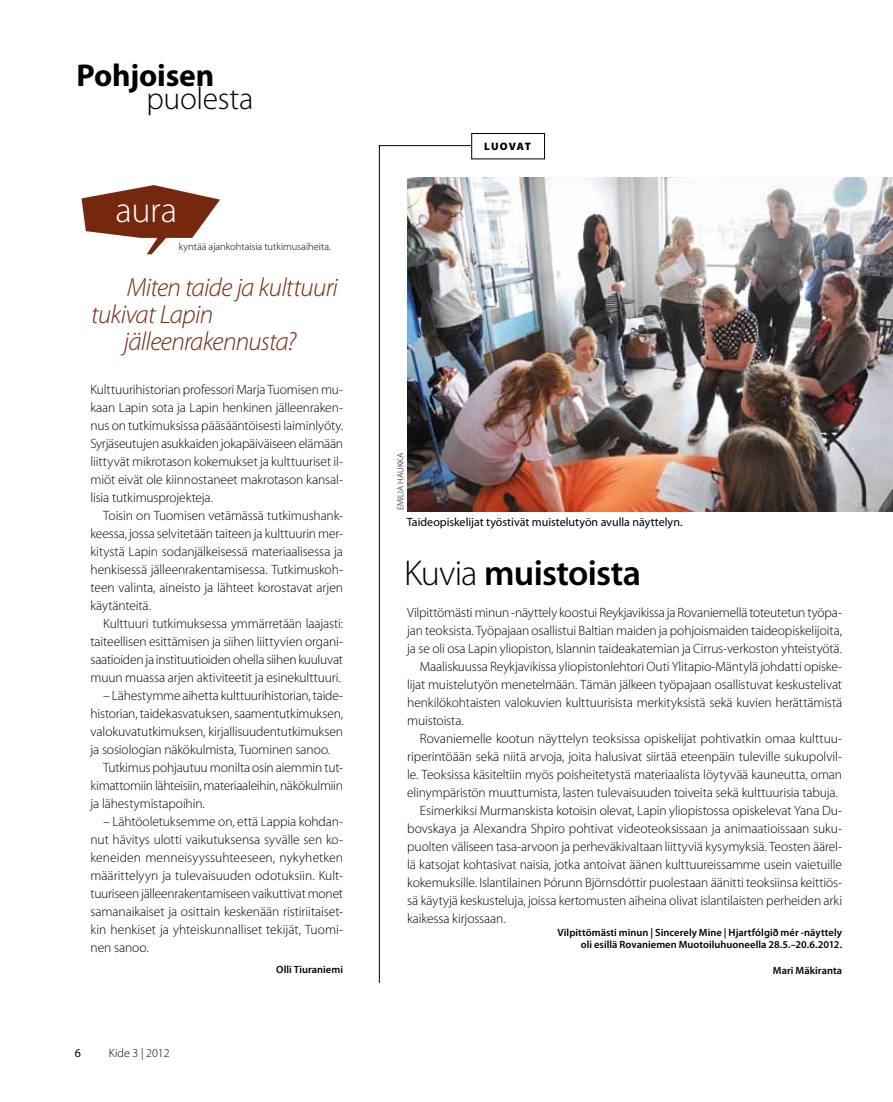
<style>
.page{position:relative;width:893px;height:1102px;background:#fff}
.page>*{position:absolute;margin:0;border:0;box-sizing:border-box;transform-origin:0 0}
.t1{font:600 36px "Myriad Pro";letter-spacing:-.02em;color:#000}
.t2{font:300 36px "Myriad Pro";color:#fff}
.t3{font:700 31.65px "Myriad Pro";letter-spacing:-.005em;color:#000}
.t4{font:300 31.65px "Myriad Pro";letter-spacing:-.01em;color:#000}
.t5{font:italic 300 26.25px/26.5px "Myriad Pro";letter-spacing:-.025em;color:#76280f}
.t6{font:300 13.5px/18px "Myriad Pro";letter-spacing:-.01em;color:#000;text-align:justify}
.t7{font:12px "Myriad Pro";letter-spacing:-.005em;color:#000}
.t8{font:300 12px "Myriad Pro";color:#000}
.t9{font:900 10.8px "Myriad Pro";letter-spacing:.095em;color:#000}
.t10{font:600 10.5px/12.6px "Myriad Pro";letter-spacing:.005em;color:#000;text-align:right}
.t11{font:300 10.5px "Myriad Pro";letter-spacing:-.005em;color:#000}
.t12{font:300 9px "Myriad Pro";color:#000}
.s1{font-weight:300}
</style>
<div class="page">
<svg style="left:81px;top:185px;width:139px;height:69px"></svg>
<div style="left:471px;top:133px;width:74px;height:26px;border:1px solid #000"></div>
<svg style="left:379px;top:145px;width:92px;height:838px"></svg>
<img style="left:408px;top:177px;width:485px;height:334px">
<h2 class="t3" style="left:76px;top:55px;width:139px">Pohjoisen</h2>
<h2 class="t4" style="left:146px;top:81px;width:108px">puolesta</h2>
<h1 class="t2" style="left:115px;top:190px;width:63px">aura</h1>
<p class="t11" style="left:179px;top:241px;width:154px">kyntää ajankohtaisia tutkimusaiheita.</p>
<h3 class="t5" style="left:91px;top:275px;width:248px;text-indent:36px">Miten taide ja kulttuuri tukivat Lapin</h3>
<h3 class="t5" style="left:124px;top:329px;width:174px">jälleenrakennusta?</h3>
<p class="t6" style="left:90px;top:380px;width:254px">Kulttuurihistorian professori Marja Tuomisen mu&shy;kaan Lapin sota ja Lapin henkinen jälleenraken&shy;nus on tutkimuksissa pääsääntöisesti laiminlyöty.<br>Syrjäseutujen asukkaiden jokapäiväiseen elämään liittyvät mikrotason kokemukset ja kulttuuriset il&shy;miöt eivät ole kiinnostaneet makrotason kansal&shy;lisia tutkimusprojekteja.</p>
<p class="t6" style="left:90px;top:506px;width:254px;text-indent:13px">Toisin on Tuomisen vetämässä tutkimushank&shy;keessa, jossa selvitetään taiteen ja kulttuurin mer&shy;kitystä Lapin sodanjälkeisessä materiaalisessa ja henkisessä jälleenrakentamisessa. Tutkimuskoh&shy;teen valinta, aineisto ja lähteet korostavat arjen käytänteitä.</p>
<p class="t6" style="left:90px;top:614px;width:254px;text-indent:13px">Kulttuuri tutkimuksessa ymmärretään laajasti: taiteellisen esittämisen ja siihen liittyvien organi&shy;saatioiden ja instituutioiden ohella siihen kuuluvat muun muassa arjen aktiviteetit ja esinekulttuuri.</p>
<p class="t6" style="left:103px;top:686px;width:241px">– Lähestymme aihetta kulttuurihistorian, taide-</p>
<p class="t6" style="left:90px;top:704px;width:254px">historian, taidekasvatuksen, saamentutkimuksen,</p>
<p class="t6" style="left:90px;top:722px;width:254px">valokuvatutkimuksen, kirjallisuudentutkimuksen</p>
<p class="t6" style="left:90px;top:740px;width:241px">ja sosiologian näkökulmista, Tuominen sanoo.</p>
<p class="t6" style="left:103px;top:758px;width:241px">Tutkimus pohjautuu monilta osin aiemmin tut-</p>
<p class="t6" style="left:90px;top:776px;width:254px">kimattomiin lähteisiin, materiaaleihin, näkökulmiin</p>
<p class="t6" style="left:90px;top:794px;width:116px">ja lähestymistapoihin.</p>
<p class="t6" style="left:90px;top:812px;width:254px;text-indent:13px">– Lähtöoletuksemme on, että Lappia kohdan&shy;nut hävitys ulotti vaikutuksensa syvälle sen ko&shy;keneiden menneisyyssuhteeseen, nykyhetken määrittelyyn ja tulevaisuuden odotuksiin. Kult&shy;tuuriseen jälleenrakentamiseen vaikuttivat monet samanaikaiset ja osittain keskenään ristiriitaiset&shy;kin henkiset ja yhteiskunnalliset tekijät, Tuomi&shy;nen sanoo.</p>
<p class="t10" style="left:276px;top:962px;width:68px">Olli Tiuraniemi</p>
<p class="t7" style="left:75px;top:1045px;width:8px">6</p>
<p class="t8" style="left:109px;top:1045px;width:62px">Kide 3 | 2012</p>
<p class="t9" style="left:484px;top:140px;width:48px">LUOVAT</p>
<p class="t12" style="left:396px;top:510px;width:59px;rotate:-90deg">EMILIA HAUKKA</p>
<p class="t7" style="left:407px;top:514px;width:277px">Taideopiskelijat työstivät muistelutyön avulla näyttelyn.</p>
<h1 class="t1" style="left:404px;top:549px;width:238px"><span class="s1">Kuvia</span> muistoista</h1>
<p class="t6" style="left:407px;top:603px;width:436px">Vilpittömästi minun -näyttely koostui Reykjavikissa ja Rovaniemellä toteutetun työpa-</p>
<p class="t6" style="left:407px;top:621px;width:436px">jan teoksista. Työpajaan osallistui Baltian maiden ja pohjoismaiden taideopiskelijoita,</p>
<p class="t6" style="left:407px;top:639px;width:436px">ja se oli osa Lapin yliopiston, Islannin taideakatemian ja Cirrus-verkoston yhteistyötä.</p>
<p class="t6" style="left:420px;top:657px;width:424px">Maaliskuussa Reykjavikissa yliopistonlehtori Outi Ylitapio-Mäntylä johdatti opiske-</p>
<p class="t6" style="left:407px;top:675px;width:436px">lijat muistelutyön menetelmään. Tämän jälkeen työpajaan osallistuvat keskustelivat</p>
<p class="t6" style="left:407px;top:693px;width:437px">henkilökohtaisten valokuvien kulttuurisista merkityksistä sekä kuvien herättämistä</p>
<p class="t6" style="left:407px;top:711px;width:58px">muistoista.</p>
<p class="t6" style="left:420px;top:729px;width:424px">Rovaniemelle kootun näyttelyn teoksissa opiskelijat pohtivatkin omaa kulttuu-</p>
<p class="t6" style="left:407px;top:747px;width:436px">riperintöään sekä niitä arvoja, joita halusivat siirtää eteenpäin tuleville sukupolvil-</p>
<p class="t6" style="left:407px;top:765px;width:436px">le. Teoksissa käsiteltiin myös poisheitetystä materiaalista löytyvää kauneutta, oman</p>
<p class="t6" style="left:407px;top:783px;width:432px">elinympäristön muuttumista, lasten tulevaisuuden toiveita sekä kulttuurisia tabuja.</p>
<p class="t6" style="left:420px;top:801px;width:424px">Esimerkiksi Murmanskista kotoisin olevat, Lapin yliopistossa opiskelevat Yana Du-</p>
<p class="t6" style="left:407px;top:819px;width:436px">bovskaya ja Alexandra Shpiro pohtivat videoteoksissaan ja animaatioissaan suku-</p>
<p class="t6" style="left:407px;top:837px;width:436px">puolten väliseen tasa-arvoon ja perheväkivaltaan liittyviä kysymyksiä. Teosten äärel-</p>
<p class="t6" style="left:407px;top:855px;width:436px">lä katsojat kohtasivat naisia, jotka antoivat äänen kulttuureissamme usein vaietuille</p>
<p class="t6" style="left:407px;top:873px;width:436px">kokemuksille. Islantilainen Þórunn Björnsdóttir puolestaan äänitti teoksiinsa keittiös-</p>
<p class="t6" style="left:407px;top:891px;width:436px">sä käytyjä keskusteluja, joissa kertomusten aiheina olivat islantilaisten perheiden arki</p>
<p class="t6" style="left:407px;top:909px;width:100px">kaikessa kirjossaan.</p>
<p class="t10" style="left:557px;top:925px;width:286px">Vilpittömästi minun | Sincerely Mine | Hjartfólgið mér -näyttely oli esillä Rovaniemen Muotoiluhuoneella 28.5.–20.6.2012.</p>
<p class="t10" style="left:773px;top:963px;width:71px">Mari Mäkiranta</p>
</div>
